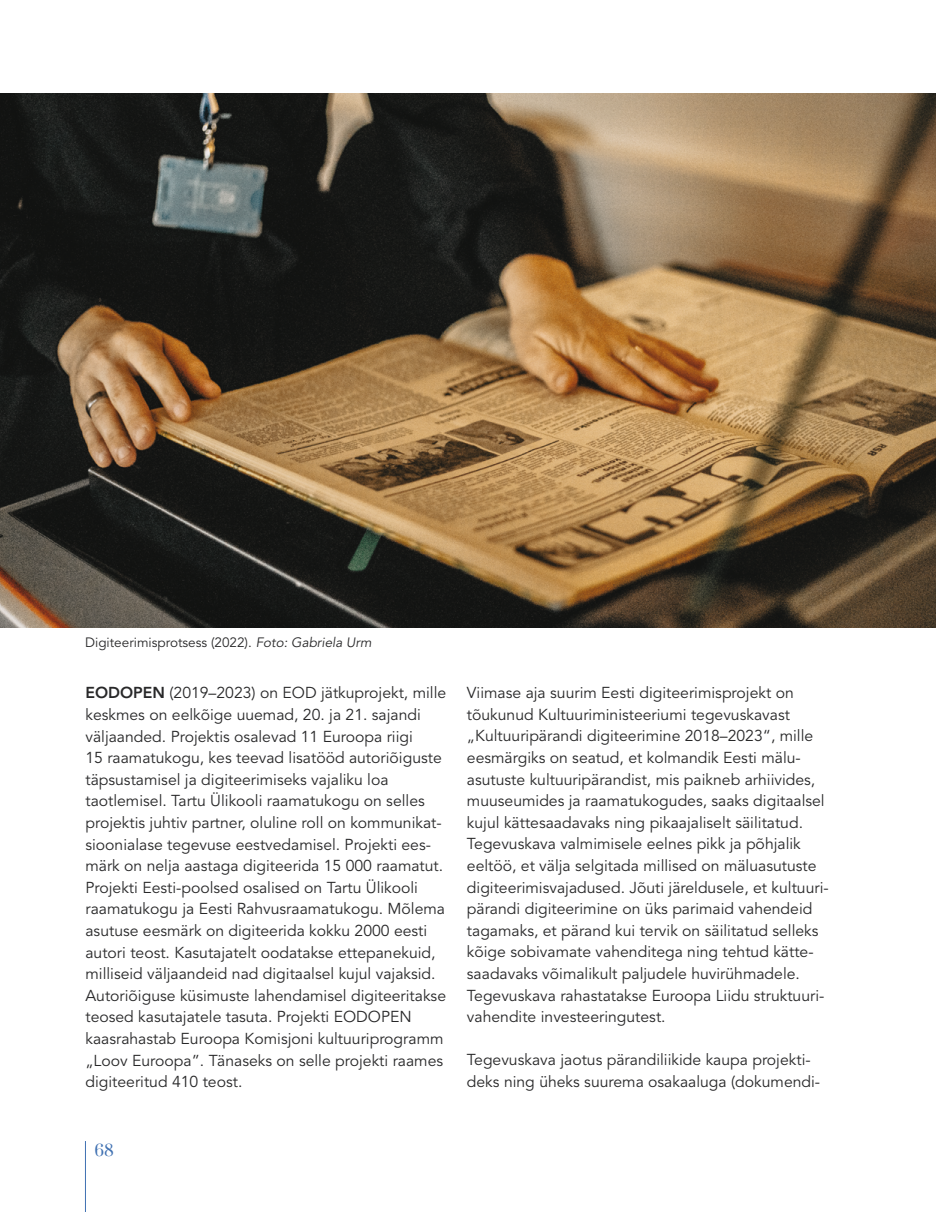
<style>
.page{position:relative;width:936px;height:1212px;background:#fff}
.page>*{position:absolute;margin:0;border:0;box-sizing:border-box;transform-origin:0 0}
.t1{font:15.75px/21.6px "Avenir LT Std";color:#282829}
.t2{font:15px "Prata";color:#4071b2}
.t3{font:13.5px "Avenir LT Std";color:#282829}
.s1{font-style:italic}
.s2{font-weight:800}
</style>
<div class="page">
<hr style="left:85px;top:1141px;width:1px;height:71px;background:#4071b2">
<img style="left:0;top:94px;width:935px;height:533px">
<p class="t3" style="left:85px;top:635px;width:288px">Digiteerimisprotsess (2022). <span class="s1">Foto: Gabriela Urm</span></p>
<p class="t1" style="left:85px;top:682px;width:362px"><span class="s2">EODOPEN</span> (2019–2023) on EOD jätkuprojekt, mille keskmes on eelkõige uuemad, 20. ja 21. sajandi väljaanded. Projektis osalevad 11 Euroopa riigi<br>15 raamatukogu, kes teevad lisatööd autoriõiguste täpsustamisel ja digiteerimiseks vajaliku loa taotlemisel. Tartu Ülikooli raamatukogu on selles projektis juhtiv partner, oluline roll on kommunikat&shy;sioonialase tegevuse eestvedamisel. Projekti ees&shy;märk on nelja aastaga digiteerida 15 000 raamatut.<br>Projekti Eesti-poolsed osalised on Tartu Ülikooli raamatukogu ja Eesti Rahvusraamatukogu. Mõlema asutuse eesmärk on digiteerida kokku 2000 eesti autori teost. Kasutajatelt oodatakse ettepanekuid, milliseid väljaandeid nad digitaalsel kujul vajaksid.<br>Autoriõiguse küsimuste lahendamisel digiteeritakse teosed kasutajatele tasuta. Projekti EODOPEN kaasrahastab Euroopa Komisjoni kultuuriprogramm „Loov Euroopa”. Tänaseks on selle projekti raames digiteeritud 410 teost.</p>
<p class="t1" style="left:467px;top:682px;width:363px">Viimase aja suurim Eesti digiteerimisprojekt on tõukunud Kultuuriministeeriumi tegevuskavast „Kultuuripärandi digiteerimine 2018–2023“, mille eesmärgiks on seatud, et kolmandik Eesti mälu&shy;asutuste kultuuripärandist, mis paikneb arhiivides, muuseumides ja raamatukogudes, saaks digitaalsel kujul kättesaadavaks ning pikaajaliselt säilitatud.<br>Tegevuskava valmimisele eelnes pikk ja põhjalik eeltöö, et välja selgitada millised on mäluasutuste digiteerimisvajadused. Jõuti järeldusele, et kultuuri&shy;pärandi digiteerimine on üks parimaid vahendeid tagamaks, et pärand kui tervik on säilitatud selleks kõige sobivamate vahenditega ning tehtud kätte&shy;saadavaks võimalikult paljudele huvirühmadele.<br>Tegevuskava rahastatakse Euroopa Liidu struktuuri&shy;vahendite investeeringutest.</p>
<p class="t1" style="left:467px;top:1049px;width:355px">Tegevuskava jaotus pärandiliikide kaupa projekti&shy;deks ning üheks suurema osakaaluga (dokumendi-</p>
<p class="t2" style="left:94px;top:1138px;width:21px">68</p>
</div>
